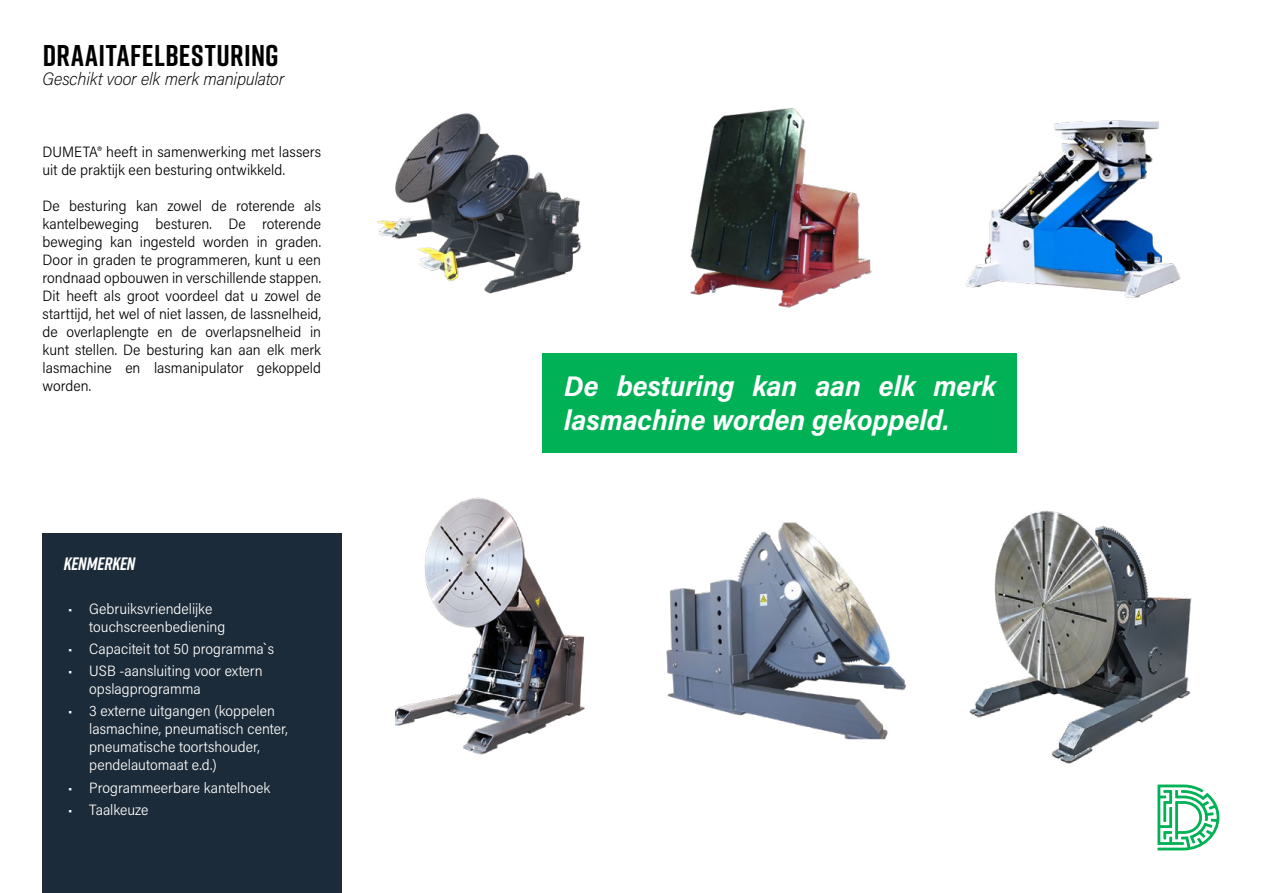
<style>
.page{position:relative;width:1263px;height:893px;background:#fff}
.page>*{position:absolute;margin:0;border:0;box-sizing:border-box;transform-origin:0 0}
.t1{font:700 30px "Rift";letter-spacing:.02em;color:#000}
.t2{font:italic 700 28.5px/34.2px "Acumin Pro Semi Cond";letter-spacing:-.005em;color:#fff}
.t3{font:italic 200 18px "Acumin Pro Semi Cond";letter-spacing:-.015em;color:#000}
.t4{font:italic 700 18px "Rift";letter-spacing:-.005em;color:#fff}
.t5{font:300 15px/18px "Acumin Pro Semi Cond";color:#000}
.t6{font:300 15px/18px "Acumin Pro Semi Cond";color:#fff}
</style>
<div class="page">
<svg style="left:1157px;top:784px;width:62px;height:66px"></svg>
<div style="left:542px;top:353px;width:475px;height:100px;background:#00b156"></div>
<div style="left:43px;top:534px;width:299px;height:359px;background:#1c2b39"></div>
<img style="left:377px;top:113px;width:205px;height:181px">
<img style="left:690px;top:108px;width:182px;height:200px">
<img style="left:965px;top:120px;width:216px;height:178px">
<img style="left:395px;top:497px;width:190px;height:258px">
<img style="left:666px;top:522px;width:240px;height:218px">
<img style="left:969px;top:511px;width:223px;height:253px">
<h1 class="t1" style="left:43px;top:34px;width:238px">DRAAITAFELBESTURING</h1>
<p class="t3" style="left:43px;top:67px;width:243px">Geschikt voor elk merk manipulator</p>
<p class="t5" style="left:43px;top:142px;width:280px">DUMETA® heeft in samenwerking met lassers uit de praktijk een besturing ontwikkeld.</p>
<p class="t5" style="left:43px;top:196px;width:280px;text-align:justify">De besturing kan zowel de roterende als kantelbeweging besturen. De roterende beweging kan ingesteld worden in graden.<br>Door in graden te programmeren, kunt u een rondnaad opbouwen in verschillende stappen.<br>Dit heeft als groot voordeel dat u zowel de starttijd, het wel of niet lassen, de lassnelheid, de overlaplengte en de overlapsnelheid in kunt stellen. De besturing kan aan elk merk lasmachine en lasmanipulator gekoppeld worden.</p>
<p class="t4" style="left:64px;top:551px;width:73px">KENMERKEN</p>
<p class="t6" style="left:89px;top:599px;width:138px;text-indent:-21px">• Gebruiksvriendelijke touchscreenbediening</p>
<p class="t6" style="left:68px;top:639px;width:207px">• Capaciteit tot 50 programma`s</p>
<p class="t6" style="left:89px;top:661px;width:175px;text-indent:-21px">• USB -aansluiting voor extern opslagprogramma</p>
<p class="t6" style="left:89px;top:701px;width:200px;text-indent:-21px">• 3 externe uitgangen (koppelen lasmachine, pneumatisch center, pneumatische toortshouder, pendelautomaat e.d.)</p>
<p class="t6" style="left:68px;top:778px;width:204px">• Programmeerbare kantelhoek</p>
<p class="t6" style="left:68px;top:800px;width:82px">• Taalkeuze</p>
<h2 class="t2" style="left:564px;top:367px;width:433px">De besturing kan aan elk merk lasmachine worden gekoppeld.</h2>
</div>
